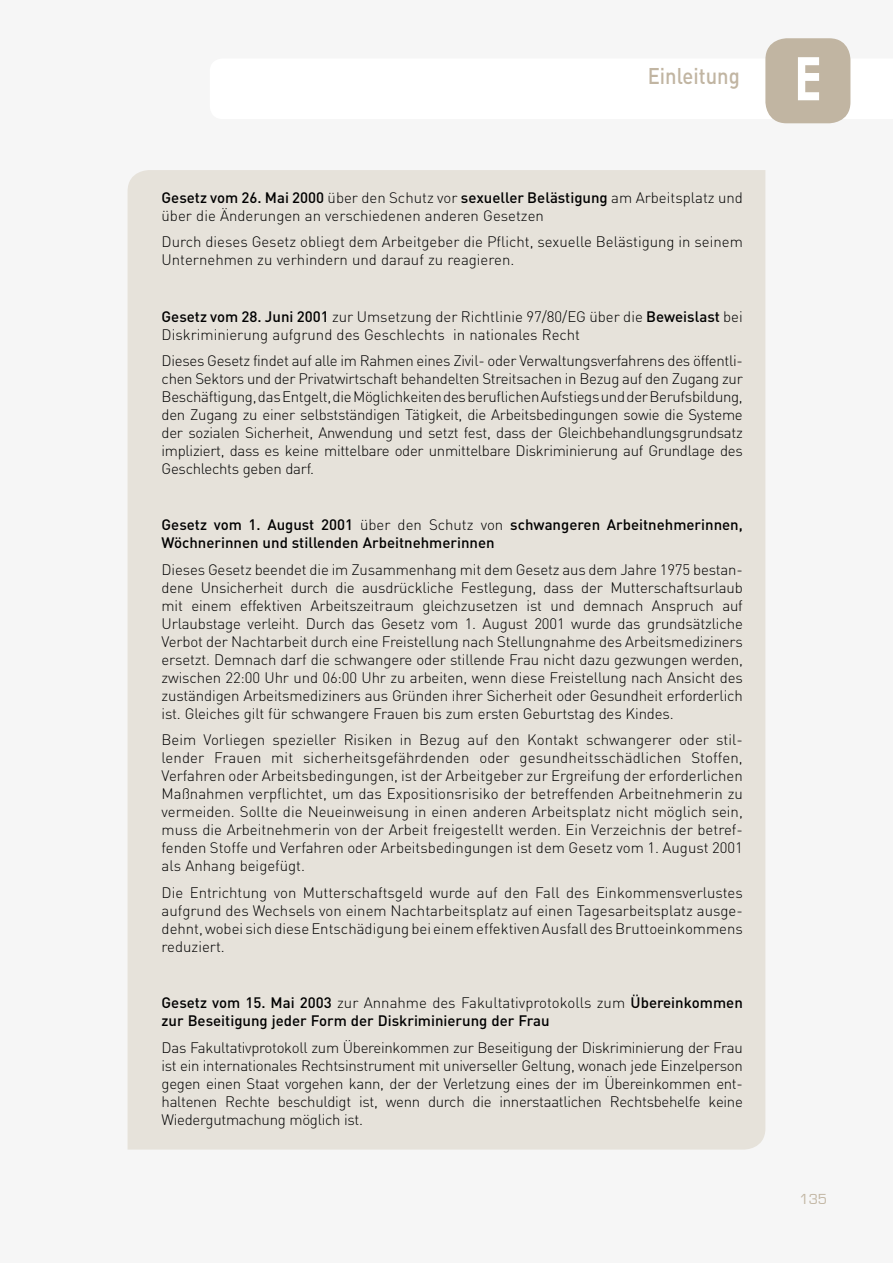
<style>
.page{position:relative;width:893px;height:1263px;background:#f6f6f6}
.page>*{position:absolute;margin:0;border:0;box-sizing:border-box;transform-origin:0 0}
.t1{font:700 60px "Century Gothic";color:#fff;scale:.9 1}
.t2{font:500 22.5px "DIN Pro";color:#c1b5a2;scale:.9 1}
.t3{font:300 15px/18px "DIN Pro";color:#000;text-align:justify}
.t4{font:500 15px/18px "DIN Pro";color:#000}
.t5{font:15px "Eurostile";color:#c1b5a2}
.s1{font-weight:500}
.s2{font-weight:300}
</style>
<div class="page">
<div style="left:765px;top:38px;width:85px;height:85px;background:#c1b5a2;border-radius:21px"></div>
<div style="left:128px;top:170px;width:637px;height:979px;background:#e6e2da"></div>
<h2 class="t2" style="left:648px;top:61px;width:104px">Einleitung</h2>
<h1 class="t1" style="left:793px;top:41px;width:33px">E</h1>
<p class="t3" style="left:162px;top:188px;width:583px"><span class="s1">Gesetz vom 26. Mai 2000</span> über den Schutz vor <span class="s1">sexueller Belästigung</span> am Arbeitsplatz und über die Änderungen an verschiedenen anderen Gesetzen</p>
<p class="t3" style="left:162px;top:232px;width:583px">Durch dieses Gesetz obliegt dem Arbeitgeber die Pflicht, sexuelle Belästigung in seinem<br>Unternehmen zu verhindern und darauf zu reagieren.</p>
<p class="t3" style="left:162px;top:307px;width:583px"><span class="s1">Gesetz vom 28. Juni 2001</span> zur Umsetzung der Richtlinie 97/80/EG über die <span class="s1">Beweislast</span> bei<br>Diskriminierung aufgrund des Geschlechts in nationales Recht</p>
<p class="t3" style="left:162px;top:351px;width:583px">Dieses Gesetz findet auf alle im Rahmen eines Zivil- oder Verwaltungsverfahrens des öffentli&shy;chen Sektors und der Privatwirtschaft behandelten Streitsachen in Bezug auf den Zugang zur Beschäftigung, das Entgelt, die Möglichkeiten des beruflichen Aufstiegs und der Berufsbildung, den Zugang zu einer selbstständigen Tätigkeit, die Arbeitsbedingungen sowie die Systeme der sozialen Sicherheit, Anwendung und setzt fest, dass der Gleichbehandlungsgrundsatz impliziert, dass es keine mittelbare oder unmittelbare Diskriminierung auf Grundlage des Geschlechts geben darf.</p>
<p class="t4" style="left:162px;top:515px;width:583px">Gesetz vom 1. August 2001 <span class="s2">über den Schutz von</span> schwangeren Arbeitnehmerinnen,<br>Wöchnerinnen und stillenden Arbeitnehmerinnen</p>
<p class="t3" style="left:162px;top:560px;width:583px">Dieses Gesetz beendet die im Zusammenhang mit dem Gesetz aus dem Jahre 1975 bestan&shy;dene Unsicherheit durch die ausdrückliche Festlegung, dass der Mutterschaftsurlaub mit einem effektiven Arbeitszeitraum gleichzusetzen ist und demnach Anspruch auf Urlaubstage verleiht. Durch das Gesetz vom 1. August 2001 wurde das grundsätzliche Verbot der Nachtarbeit durch eine Freistellung nach Stellungnahme des Arbeitsmediziners ersetzt. Demnach darf die schwangere oder stillende Frau nicht dazu gezwungen werden, zwischen 22:00 Uhr und 06:00 Uhr zu arbeiten, wenn diese Freistellung nach Ansicht des zuständigen Arbeitsmediziners aus Gründen ihrer Sicherheit oder Gesundheit erforderlich ist. Gleiches gilt für schwangere Frauen bis zum ersten Geburtstag des Kindes.</p>
<p class="t3" style="left:162px;top:730px;width:583px">Beim Vorliegen spezieller Risiken in Bezug auf den Kontakt schwangerer oder stil&shy;lender Frauen mit sicherheitsgefährdenden oder gesundheitsschädlichen Stoffen, Verfahren oder Arbeitsbedingungen, ist der Arbeitgeber zur Ergreifung der erforderlichen Maßnahmen verpflichtet, um das Expositionsrisiko der betreffenden Arbeitnehmerin zu vermeiden. Sollte die Neueinweisung in einen anderen Arbeitsplatz nicht möglich sein, muss die Arbeitnehmerin von der Arbeit freigestellt werden. Ein Verzeichnis der betref&shy;fenden Stoffe und Verfahren oder Arbeitsbedingungen ist dem Gesetz vom 1. August 2001 als Anhang beigefügt.</p>
<p class="t3" style="left:162px;top:883px;width:583px">Die Entrichtung von Mutterschaftsgeld wurde auf den Fall des Einkommensverlustes aufgrund des Wechsels von einem Nachtarbeitsplatz auf einen Tagesarbeitsplatz ausge&shy;dehnt, wobei sich diese Entschädigung bei einem effektiven Ausfall des Bruttoeinkommens reduziert.</p>
<p class="t4" style="left:162px;top:993px;width:583px">Gesetz vom 15. Mai 2003 <span class="s2">zur Annahme des Fakultativprotokolls zum</span> Übereinkommen zur Beseitigung jeder Form der Diskriminierung der Frau</p>
<p class="t3" style="left:162px;top:1038px;width:583px">Das Fakultativprotokoll zum Übereinkommen zur Beseitigung der Diskriminierung der Frau ist ein internationales Rechtsinstrument mit universeller Geltung, wonach jede Einzelperson gegen einen Staat vorgehen kann, der der Verletzung eines der im Übereinkommen ent&shy;haltenen Rechte beschuldigt ist, wenn durch die innerstaatlichen Rechtsbehelfe keine Wiedergutmachung möglich ist.</p>
<p class="t5" style="left:799px;top:1191px;width:29px">135</p>
</div>
